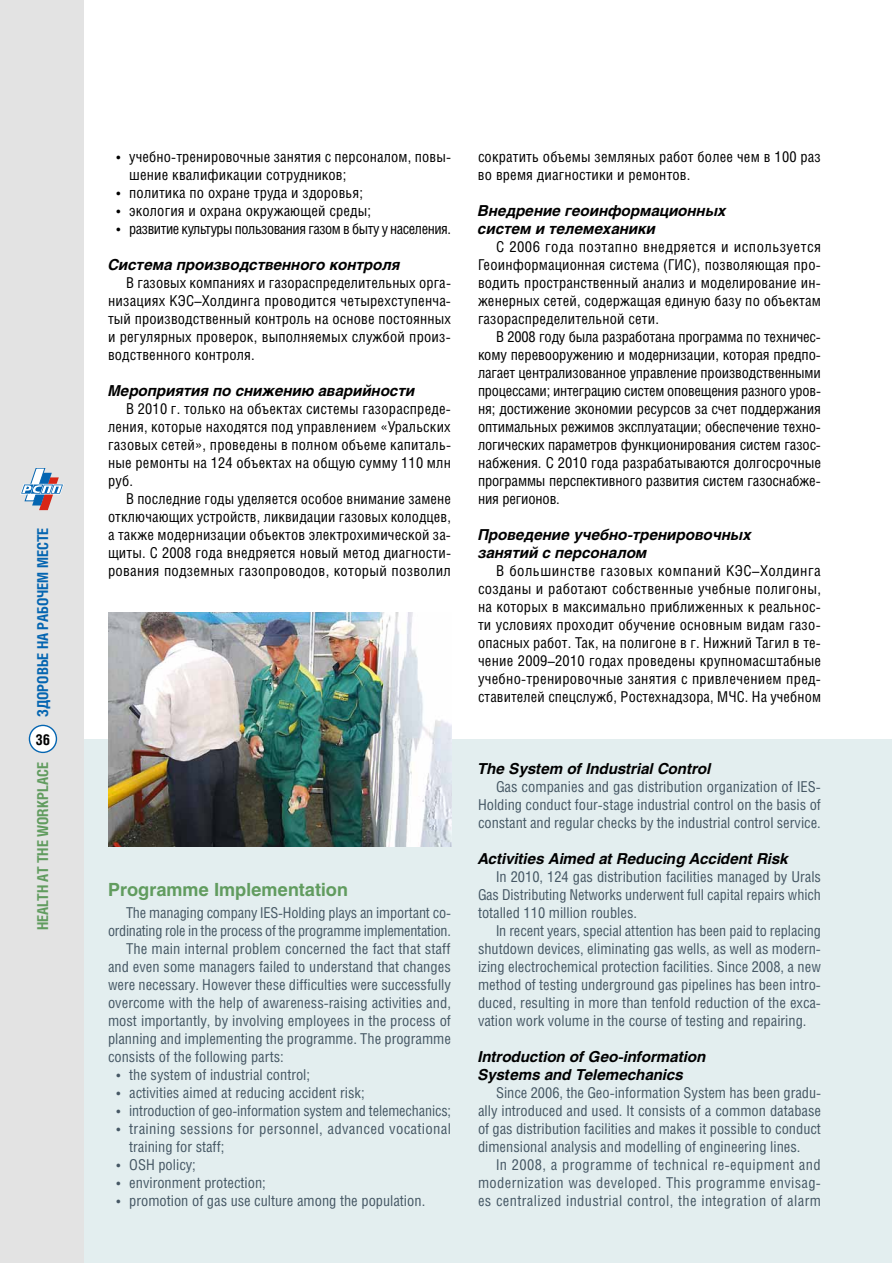
<style>
.page{position:relative;width:893px;height:1263px;background:#fff}
.page>*{position:absolute;margin:0;border:0;box-sizing:border-box;transform-origin:0 0}
.t1{font:700 18px "Helios";color:#619c5f}
.t2{font:15px/18px "Helios Cond";letter-spacing:.01em;color:#000;text-align:justify}
.t3{font:15px/18px "Helios Cond";color:#455764;text-align:justify}
.t4{font:italic 700 15px/18px "Helios";color:#000}
.t5{font:15px/18px "Helios Cond";letter-spacing:.02em;color:#455764}
.t6{font:15px "Helios Cond";letter-spacing:-.03em;color:#000}
.t7{font:700 15px "Helios Cond";color:#0465b1}
.t8{font:700 15px "Helios Cond";color:#619c5f}
.t9{font:700 15px "Helios Cond";color:#000}
</style>
<div class="page">
<div style="left:0;top:739px;width:892px;height:524px;background:#e3eeef"></div>
<div style="left:0;top:0;width:84px;height:1263px;background:#e3e3e3"></div>
<svg style="left:20px;top:468px;width:44px;height:42px"></svg>
<div style="left:29px;top:725px;width:27px;height:27px;background:#fff;border-radius:50%"></div>
<div style="left:29px;top:725px;width:28px;height:28px;border:1px solid #0465b1;border-radius:50%"></div>
<img style="left:108px;top:612px;width:343px;height:234px">
<p class="t7" style="left:34px;top:717px;width:191px;rotate:-90deg">ЗДОРОВЬЕ НА РАБОЧЕМ МЕСТЕ</p>
<p class="t9" style="left:35px;top:730px;width:16px">36</p>
<p class="t8" style="left:34px;top:930px;width:169px;rotate:-90deg">HEALTH AT THE WORKPLACE</p>
<p class="t2" style="left:129px;top:147px;width:323px;text-indent:-13px">• учебно-тренировочные занятия с персоналом, повы&shy;шение квалификации сотрудников;</p>
<p class="t2" style="left:117px;top:183px;width:248px">• политика по охране труда и здоровья;</p>
<p class="t2" style="left:117px;top:201px;width:256px">• экология и охрана окружающей среды;</p>
<p class="t6" style="left:117px;top:220px;width:336px">• развитие культуры пользования газом в быту у населения.</p>
<p class="t4" style="left:108px;top:256px;width:294px">Система производственного контроля</p>
<p class="t2" style="left:108px;top:273px;width:344px;text-indent:18px">В газовых компаниях и газораспределительных орга&shy;низациях КЭС–Холдинга проводится четырехступенча&shy;тый производственный контроль на основе постоянных и регулярных проверок, выполняемых службой произ&shy;водственного контроля.</p>
<p class="t4" style="left:108px;top:382px;width:309px">Мероприятия по снижению аварийности</p>
<p class="t2" style="left:108px;top:399px;width:344px;text-indent:18px">В 2010 г. только на объектах системы газораспреде&shy;ления, которые находятся под управлением «Уральских газовых сетей», проведены в полном объеме капиталь&shy;ные ремонты на 124 объектах на общую сумму 110 млн руб.</p>
<p class="t2" style="left:108px;top:489px;width:344px;text-indent:18px">В последние годы уделяется особое внимание замене отключающих устройств, ликвидации газовых колодцев, а также модернизации объектов электрохимической за&shy;щиты. С 2008 года внедряется новый метод диагности&shy;рования подземных газопроводов, который позволил</p>
<p class="t1" style="left:108px;top:879px;width:241px">Programme Implementation</p>
<p class="t3" style="left:126px;top:903px;width:326px">The managing company IES-Holding plays an important co-</p>
<p class="t3" style="left:108px;top:921px;width:344px">ordinating role in the process of the programme implementation.</p>
<p class="t3" style="left:126px;top:939px;width:326px">The main internal problem concerned the fact that staff</p>
<p class="t3" style="left:108px;top:957px;width:344px">and even some managers failed to understand that changes</p>
<p class="t3" style="left:108px;top:975px;width:344px">were necessary. However these difficulties were successfully</p>
<p class="t3" style="left:108px;top:993px;width:344px">overcome with the help of awareness-raising activities and,</p>
<p class="t3" style="left:108px;top:1011px;width:344px">most importantly, by involving employees in the process of</p>
<p class="t3" style="left:108px;top:1029px;width:344px">planning and implementing the programme. The programme</p>
<p class="t3" style="left:108px;top:1047px;width:177px">consists of the following parts:</p>
<p class="t3" style="left:117px;top:1065px;width:195px">• the system of industrial control;</p>
<p class="t3" style="left:117px;top:1083px;width:250px">• activities aimed at reducing accident risk;</p>
<p class="t3" style="left:117px;top:1101px;width:336px">• introduction of geo-information system and telemechanics;</p>
<p class="t5" style="left:129px;top:1119px;width:323px;text-indent:-13px">• training sessions for personnel, advanced vocational training for staff;</p>
<p class="t3" style="left:117px;top:1155px;width:81px">• OSH policy;</p>
<p class="t3" style="left:117px;top:1173px;width:151px">• environment protection;</p>
<p class="t3" style="left:117px;top:1191px;width:310px">• promotion of gas use culture among the population.</p>
<p class="t2" style="left:478px;top:147px;width:344px">сократить объемы земляных работ более чем в 100 раз во время диагностики и ремонтов.</p>
<p class="t4" style="left:478px;top:202px;width:250px">Внедрение геоинформационных систем и телемеханики</p>
<p class="t2" style="left:478px;top:237px;width:344px;text-indent:18px">С 2006 года поэтапно внедряется и используется Геоинформационная система (ГИС), позволяющая про&shy;водить пространственный анализ и моделирование ин&shy;женерных сетей, содержащая единую базу по объектам газораспределительной сети.</p>
<p class="t2" style="left:478px;top:327px;width:345px;text-indent:18px">В 2008 году была разработана программа по техничес&shy;кому перевооружению и модернизации, которая предпо&shy;лагает централизованное управление производственными процессами; интеграцию систем оповещения разного уров&shy;ня; достижение экономии ресурсов за счет поддержания оптимальных режимов эксплуатации; обеспечение техно&shy;логических параметров функционирования систем газос&shy;набжения. С 2010 года разрабатываются долгосрочные программы перспективного развития систем газоснабже&shy;ния регионов.</p>
<p class="t4" style="left:478px;top:526px;width:275px">Проведение учебно-тренировочных занятий с персоналом</p>
<p class="t2" style="left:478px;top:561px;width:345px;text-indent:18px">В большинстве газовых компаний КЭС–Холдинга созданы и работают собственные учебные полигоны, на которых в максимально приближенных к реальнос&shy;ти условиях проходит обучение основным видам газо&shy;опасных работ. Так, на полигоне в г. Нижний Тагил в те&shy;чение 2009–2010 годах проведены крупномасштабные учебно-тренировочные занятия с привлечением пред&shy;ставителей спецслужб, Ростехнадзора, МЧС. На учебном</p>
<p class="t4" style="left:478px;top:760px;width:235px">The System of Industrial Control</p>
<p class="t3" style="left:478px;top:777px;width:344px;text-indent:18px">Gas companies and gas distribution organization of IES-Holding conduct four-stage industrial control on the basis of constant and regular checks by the industrial control service.</p>
<p class="t4" style="left:478px;top:850px;width:312px">Activities Aimed at Reducing Accident Risk</p>
<p class="t3" style="left:478px;top:867px;width:344px;text-indent:18px">In 2010, 124 gas distribution facilities managed by Urals Gas Distributing Networks underwent full capital repairs which totalled 110 million roubles.</p>
<p class="t3" style="left:478px;top:921px;width:344px;text-indent:18px">In recent years, special attention has been paid to replacing shutdown devices, eliminating gas wells, as well as modern&shy;izing electrochemical protection facilities. Since 2008, a new method of testing underground gas pipelines has been intro&shy;duced, resulting in more than tenfold reduction of the exca&shy;vation work volume in the course of testing and repairing.</p>
<p class="t4" style="left:478px;top:1048px;width:230px">Introduction of Geo-information<br>Systems and Telemechanics</p>
<p class="t3" style="left:478px;top:1083px;width:345px;text-indent:18px">Since 2006, the Geo-information System has been gradu&shy;ally introduced and used. It consists of a common database of gas distribution facilities and makes it possible to conduct dimensional analysis and modelling of engineering lines.</p>
<p class="t3" style="left:478px;top:1155px;width:344px;text-indent:18px">In 2008, a programme of technical re-equipment and modernization was developed. This programme envisag&shy;es centralized industrial control, the integration of alarm</p>
</div>
